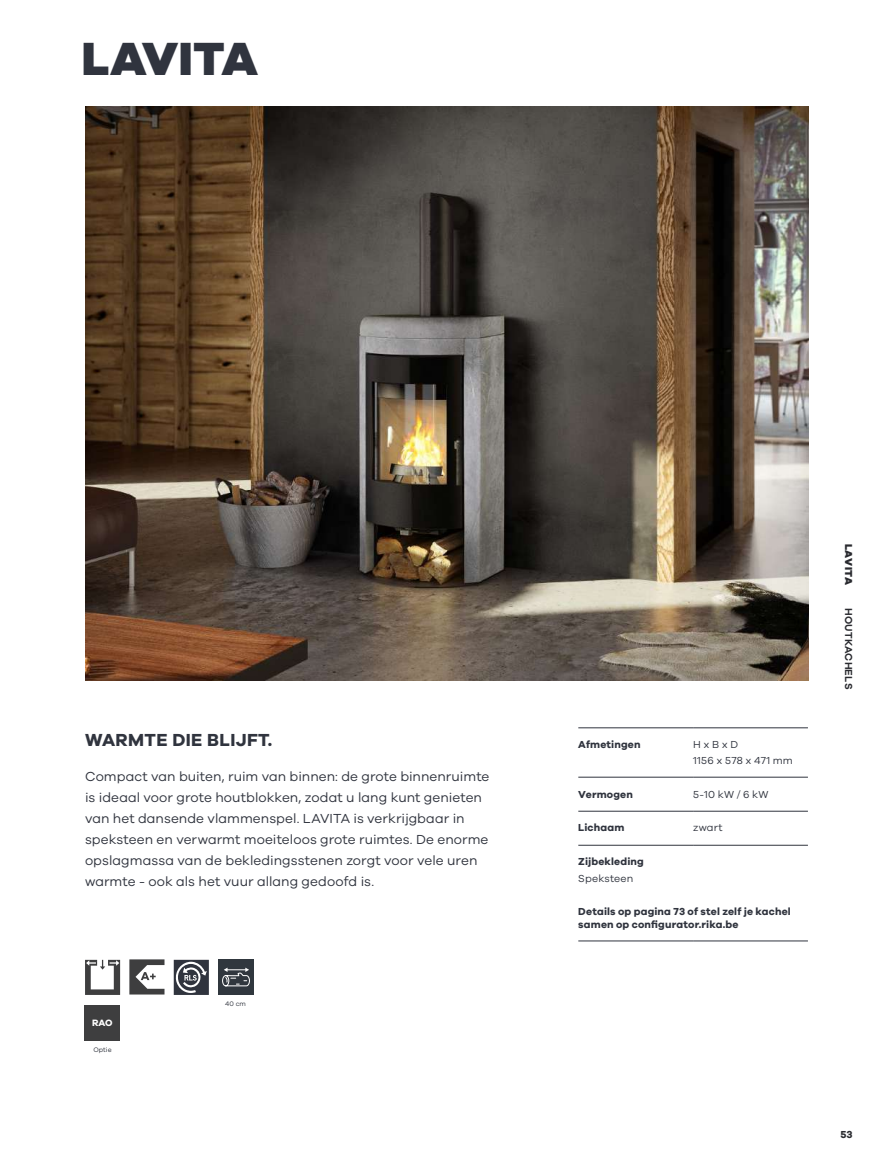
<style>
.page{position:relative;width:893px;height:1170px;background:#fff}
.page>*{position:absolute;margin:0;border:0;box-sizing:border-box;transform-origin:0 0}
.t1{font:800 48px "Galano Grotesque";letter-spacing:.01em;color:#30343e}
.t2{font:700 18px "Galano Grotesque";letter-spacing:.02em;color:#30343e}
.t3{font:13.5px/21px "Galano Grotesque";letter-spacing:.005em;color:#30343e}
.t4{font:700 10.5px/13.5px "Galano Grotesque";letter-spacing:.015em;color:#30343e}
.t5{font:10.5px/16.5px "Galano Grotesque";letter-spacing:.02em;color:#30343e}
.t6{font:600 10.5px "Galano Grotesque";letter-spacing:.02em;color:#292a2f}
.t7{font:800 10.5px "Galano Grotesque";letter-spacing:.06em;color:#292a2f}
.t8{font:700 10.5px "Galano Grotesque";color:#292a2f}
.t9{font:700 9.45px "Galano Grotesque";color:#fff}
.t10{font:6.75px "Galano Grotesque";color:#30343e}
</style>
<div class="page">
<svg style="left:174px;top:959px;width:35px;height:35px"></svg>
<div style="left:218px;top:959px;width:35px;height:35px;background:#30373e"></div>
<svg style="left:222px;top:967px;width:28px;height:19px"></svg>
<hr style="left:578px;top:727px;width:115px;height:1px;background:#30343e">
<hr style="left:693px;top:727px;width:115px;height:1px;background:#30343e">
<hr style="left:578px;top:776px;width:115px;height:1px;background:#30343e">
<hr style="left:693px;top:776px;width:115px;height:1px;background:#30343e">
<hr style="left:578px;top:810px;width:115px;height:1px;background:#30343e">
<hr style="left:693px;top:810px;width:115px;height:1px;background:#30343e">
<hr style="left:578px;top:844px;width:115px;height:1px;background:#30343e">
<hr style="left:693px;top:844px;width:115px;height:1px;background:#30343e">
<hr style="left:578px;top:940px;width:115px;height:1px;background:#30343e">
<hr style="left:693px;top:940px;width:115px;height:1px;background:#30343e">
<svg style="left:129px;top:959px;width:35px;height:35px"></svg>
<svg style="left:85px;top:959px;width:35px;height:35px"></svg>
<div style="left:85px;top:1004px;width:35px;height:36px;background:#3e3e3f"></div>
<img style="left:85px;top:106px;width:723px;height:574px">
<h1 class="t1" style="left:82px;top:29px;width:178px">LAVITA</h1>
<h2 class="t2" style="left:85px;top:728px;width:189px">WARMTE DIE BLIJFT.</h2>
<p class="t3" style="left:85px;top:765px;width:406px">Compact van buiten, ruim van binnen: de grote binnenruimte is ideaal voor grote houtblokken, zodat u lang kunt genieten van het dansende vlammenspel. LAVITA is verkrijgbaar in speksteen en verwarmt moeiteloos grote ruimtes. De enorme opslagmassa van de bekledingsstenen zorgt voor vele uren warmte - ook als het vuur allang gedoofd is.</p>
<p class="t9" style="left:92px;top:1016px;width:22px">RAO</p>
<p class="t10" style="left:93px;top:1045px;width:20px">Optie</p>
<p class="t10" style="left:225px;top:999px;width:22px">40 cm</p>
<p class="t4" style="left:578px;top:737px;width:64px">Afmetingen</p>
<p class="t5" style="left:693px;top:735px;width:101px">H x B x D<br>1156 x 578 x 471 mm</p>
<p class="t4" style="left:578px;top:787px;width:56px">Vermogen</p>
<p class="t5" style="left:693px;top:785px;width:77px">5-10 kW / 6 kW</p>
<p class="t4" style="left:578px;top:820px;width:48px">Lichaam</p>
<p class="t5" style="left:693px;top:819px;width:31px">zwart</p>
<p class="t4" style="left:578px;top:854px;width:67px">Zijbekleding</p>
<p class="t5" style="left:578px;top:869px;width:57px">Speksteen</p>
<p class="t4" style="left:578px;top:904px;width:214px">Details op pagina 73 of stel zelf je kachel samen op configurator.rika.be</p>
<p class="t7" style="left:855px;top:543px;width:43px;rotate:90deg">LAVITA</p>
<p class="t6" style="left:855px;top:607px;width:83px;rotate:90deg">HOUTKACHELS</p>
<p class="t8" style="left:840px;top:1127px;width:14px">53</p>
</div>
